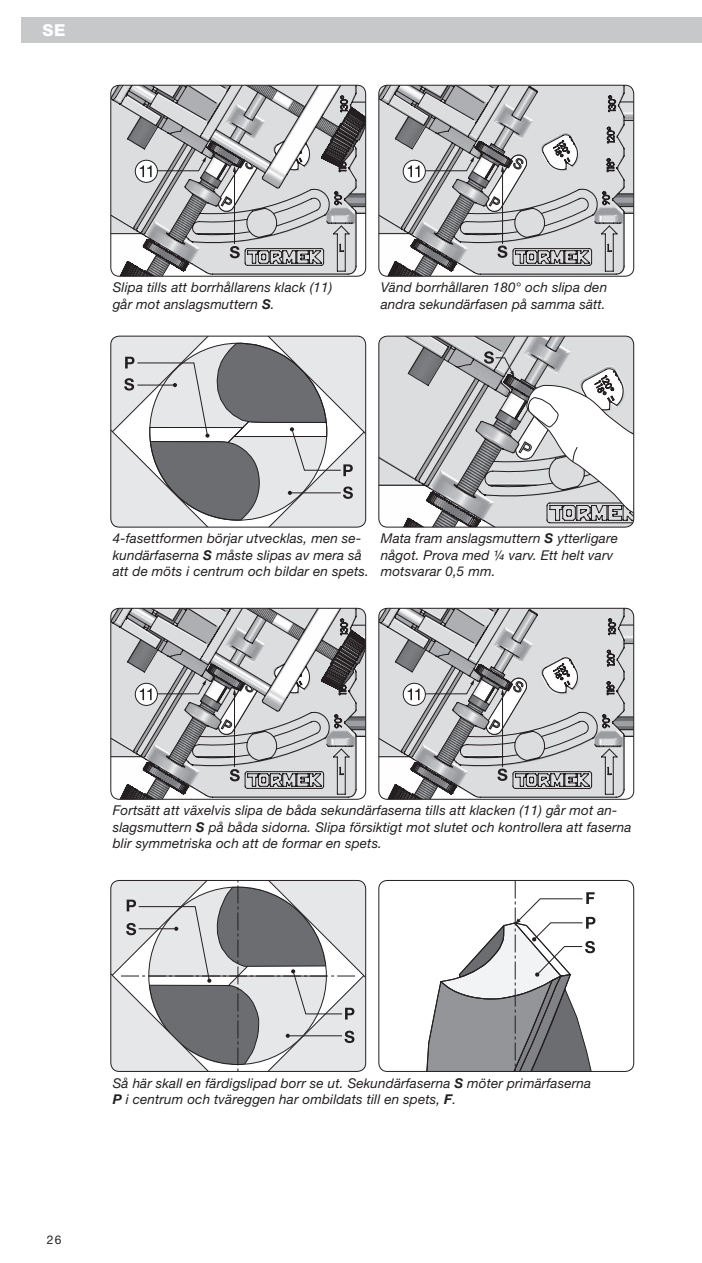
<style>
.page{position:relative;width:702px;height:1263px;background:#fff}
.page>*{position:absolute;margin:0;border:0;box-sizing:border-box;transform-origin:0 0}
.t1{font:800 16.5px "Helvetica Neue LT Std";color:#fff}
.t2{font:italic 13.5px/16.5px "Helvetica Neue LT Std";letter-spacing:.01em;color:#231f20}
.t3{font:12px "Helvetica Neue LT Std";color:#231f20}
.s1{font-weight:700}
</style>
<div class="page">
<div style="left:21px;top:17px;width:681px;height:26px;background:#c7c8ca"></div>
<svg style="left:111px;top:880px;width:254px;height:191px;background:#e2e3e5"></svg>
<svg style="left:120px;top:882px;width:237px;height:187px;background:#bcbcbe"></svg>
<div style="left:111px;top:880px;width:255px;height:191px;border:1px solid #231f20;border-radius:9px"></div>
<svg style="left:379px;top:85px;width:254px;height:191px;background:#bfc0c2"></svg>
<svg style="left:403px;top:160px;width:22px;height:22px"></svg>
<div style="left:403px;top:160px;width:22px;height:23px;border:1px solid #231f20;border-radius:50%"></div>
<svg style="left:407px;top:156px;width:67px;height:21px"></svg>
<hr style="left:502px;top:169px;width:1px;height:75px;background:#231f20">
<svg style="left:486px;top:155px;width:41px;height:57px"></svg>
<svg style="left:497px;top:245px;width:10px;height:13px"></svg>
<div style="left:378px;top:85px;width:256px;height:191px;border:1px solid #231f20;border-radius:9px"></div>
<svg style="left:111px;top:85px;width:254px;height:191px;background:#b8b9bb"></svg>
<svg style="left:135px;top:160px;width:22px;height:22px"></svg>
<div style="left:135px;top:160px;width:23px;height:23px;border:1px solid #231f20;border-radius:50%"></div>
<svg style="left:140px;top:156px;width:66px;height:21px"></svg>
<svg style="left:218px;top:159px;width:39px;height:53px"></svg>
<hr style="left:234px;top:169px;width:1px;height:75px;background:#231f20">
<svg style="left:230px;top:246px;width:10px;height:12px"></svg>
<div style="left:111px;top:85px;width:255px;height:191px;border:1px solid #231f20;border-radius:9px"></div>
<svg style="left:111px;top:336px;width:254px;height:191px;background:#c0c0c2"></svg>
<hr style="left:291px;top:493px;width:50px;height:1px;background:#231f20">
<div style="left:111px;top:336px;width:255px;height:191px;border:1px solid #231f20;border-radius:9px"></div>
<svg style="left:379px;top:336px;width:105px;height:191px;background:#c0c1c3"></svg>
<svg style="left:484px;top:336px;width:149px;height:191px"></svg>
<div style="left:378px;top:336px;width:256px;height:191px;border:1px solid #231f20;border-radius:9px"></div>
<svg style="left:111px;top:608px;width:254px;height:191px;background:#b9b9bb"></svg>
<svg style="left:135px;top:683px;width:22px;height:22px"></svg>
<div style="left:135px;top:683px;width:23px;height:23px;border:1px solid #231f20;border-radius:50%"></div>
<svg style="left:140px;top:679px;width:66px;height:21px"></svg>
<svg style="left:218px;top:682px;width:39px;height:53px"></svg>
<hr style="left:234px;top:692px;width:1px;height:75px;background:#231f20">
<svg style="left:230px;top:769px;width:10px;height:12px"></svg>
<div style="left:111px;top:608px;width:255px;height:191px;border:1px solid #231f20;border-radius:9px"></div>
<svg style="left:379px;top:608px;width:254px;height:191px;background:#bfc0c2"></svg>
<svg style="left:403px;top:683px;width:22px;height:22px"></svg>
<div style="left:403px;top:683px;width:22px;height:23px;border:1px solid #231f20;border-radius:50%"></div>
<svg style="left:407px;top:679px;width:67px;height:21px"></svg>
<hr style="left:502px;top:692px;width:1px;height:75px;background:#231f20">
<svg style="left:486px;top:678px;width:41px;height:57px"></svg>
<svg style="left:497px;top:768px;width:10px;height:13px"></svg>
<div style="left:378px;top:608px;width:256px;height:191px;border:1px solid #231f20;border-radius:9px"></div>
<svg style="left:426px;top:882px;width:170px;height:187px"></svg>
<div style="left:378px;top:880px;width:256px;height:191px;border:1px solid #231f20;border-radius:9px"></div>
<p class="t1" style="left:43px;top:20px;width:24px">SE</p>
<p class="t2" style="left:113px;top:279px;width:221px">Slipa tills att borrhållarens klack (11) går mot anslagsmuttern <span class="s1">S</span>.</p>
<p class="t2" style="left:381px;top:279px;width:228px">Vänd borrhållaren 180° och slipa den andra sekundärfasen på samma sätt.</p>
<p class="t2" style="left:113px;top:530px;width:258px">4-fasettformen börjar utvecklas, men se&shy;kundärfaserna <span class="s1">S</span> måste slipas av mera så att de möts i centrum och bildar en spets.</p>
<p class="t2" style="left:381px;top:530px;width:239px">Mata fram anslagsmuttern <span class="s1">S</span> ytterligare något. Prova med ¼ varv. Ett helt varv motsvarar 0,5 mm.</p>
<p class="t2" style="left:113px;top:802px;width:520px">Fortsätt att växelvis slipa de båda sekundärfaserna tills att klacken (11) går mot an&shy;slagsmuttern <span class="s1">S</span> på båda sidorna. Slipa försiktigt mot slutet och kontrollera att faserna blir symmetriska och att de formar en spets.</p>
<p class="t3" style="left:47px;top:1232px;width:16px">26</p>
<p class="t2" style="left:113px;top:1074px;width:480px">Så här skall en färdigslipad borr se ut. Sekundärfaserna <span class="s1">S</span> möter primärfaserna<br><span class="s1">P</span> i centrum och tväreggen har ombildats till en spets, <span class="s1">F</span>.</p>
</div>
